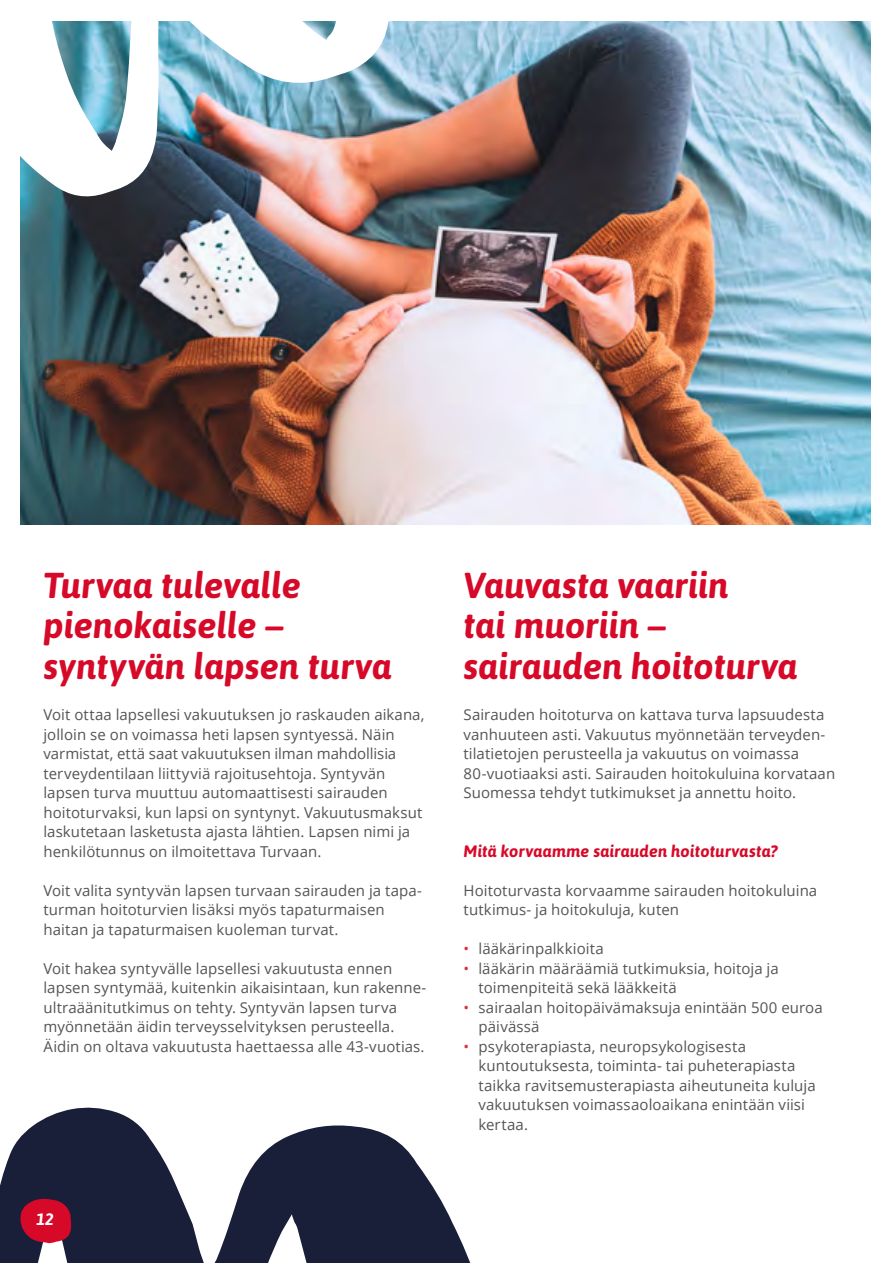
<style>
.page{position:relative;width:893px;height:1263px;background:#fff}
.page>*{position:absolute;margin:0;border:0;box-sizing:border-box;transform-origin:0 0}
.Sivun_pääotsikko{font:italic 700 36px/40.5px "Asap";color:#d70929}
.Otsikko__punainen_pi{font:italic 700 16.5px "Asap";letter-spacing:.01em;color:#d70929}
.t1{font:italic 700 16.5px "Asap";color:#fff}
.Leipis{font:15px/19.5px "Open Sans";letter-spacing:.005em;color:#555454}
.s1{color:#db3238}
</style>
<div class="page">
<img style="left:20px;top:21px;width:851px;height:504px">
<img style="left:20px;top:21px;width:474px;height:178px">
<svg style="left:0;top:1107px;width:471px;height:156px;fill:#191e39"></svg>
<svg style="left:20px;top:1197px;width:52px;height:46px;background:#ab0f2e"></svg>
<p class="Sivun_pääotsikko" style="left:43px;top:564px;width:259px">Turvaa tulevalle pienokaiselle –</p>
<p class="Sivun_pääotsikko" style="left:43px;top:645px;width:350px">syntyvän lapsen turva</p>
<p class="Leipis" style="left:43px;top:704px;width:382px">Voit ottaa lapsellesi vakuutuksen jo raskauden aikana, jolloin se on voimassa heti lapsen syntyessä. Näin</p>
<p class="Leipis" style="left:43px;top:743px;width:354px">varmistat, että saat vakuutuksen ilman mahdollisia</p>
<p class="Leipis" style="left:43px;top:763px;width:346px">terveydentilaan liittyviä rajoitusehtoja. Syntyvän lapsen turva muuttuu automaattisesti sairauden</p>
<p class="Leipis" style="left:43px;top:802px;width:381px">hoitoturvaksi, kun lapsi on syntynyt. Vakuutusmaksut laskutetaan lasketusta ajasta lähtien. Lapsen nimi ja henkilötunnus on ilmoitettava Turvaan.</p>
<p class="Leipis" style="left:43px;top:880px;width:380px">Voit valita syntyvän lapsen turvaan sairauden ja tapa&shy;turman hoitoturvien lisäksi myös tapaturmaisen haitan ja tapaturmaisen kuoleman turvat.</p>
<p class="Leipis" style="left:43px;top:958px;width:384px">Voit hakea syntyvälle lapsellesi vakuutusta ennen lapsen syntymää, kuitenkin aikaisintaan, kun rakenne&shy;ultraäänitutkimus on tehty. Syntyvän lapsen turva myönnetään äidin terveysselvityksen perusteella.<br>Äidin on oltava vakuutusta haettaessa alle 43-vuotias.</p>
<p class="t1" style="left:36px;top:1209px;width:19px">12</p>
<p class="Sivun_pääotsikko" style="left:463px;top:564px;width:267px">Vauvasta vaariin</p>
<p class="Sivun_pääotsikko" style="left:463px;top:605px;width:204px">tai muoriin –</p>
<p class="Sivun_pääotsikko" style="left:463px;top:645px;width:336px">sairauden hoitoturva</p>
<p class="Leipis" style="left:463px;top:704px;width:373px">Sairauden hoitoturva on kattava turva lapsuudesta vanhuuteen asti. Vakuutus myönnetään terveyden&shy;tilatietojen perusteella ja vakuutus on voimassa 80-vuotiaaksi asti. Sairauden hoitokuluina korvataan Suomessa tehdyt tutkimukset ja annettu hoito.</p>
<p class="Otsikko__punainen_pi" style="left:463px;top:841px;width:316px">Mitä korvaamme sairauden hoitoturvasta?</p>
<p class="Leipis" style="left:463px;top:880px;width:355px">Hoitoturvasta korvaamme sairauden hoitokuluina</p>
<p class="Leipis" style="left:463px;top:899px;width:217px">tutkimus- ja hoitokuluja, kuten</p>
<p class="Leipis" style="left:463px;top:938px;width:142px"><span class="s1">•</span> lääkärinpalkkioita</p>
<p class="Leipis" style="left:478px;top:958px;width:302px;text-indent:-15px"><span class="s1">•</span> lääkärin määräämiä tutkimuksia, hoitoja ja toimenpiteitä sekä lääkkeitä</p>
<p class="Leipis" style="left:478px;top:997px;width:346px;text-indent:-15px"><span class="s1">•</span> sairaalan hoitopäivämaksuja enintään 500 euroa päivässä</p>
<p class="Leipis" style="left:478px;top:1036px;width:339px;text-indent:-15px"><span class="s1">•</span> psykoterapiasta, neuropsykologisesta kuntoutuksesta, toiminta- tai puheterapiasta taikka ravitsemusterapiasta aiheutuneita kuluja vakuutuksen voimassaoloaikana enintään viisi kertaa.</p>
</div>
